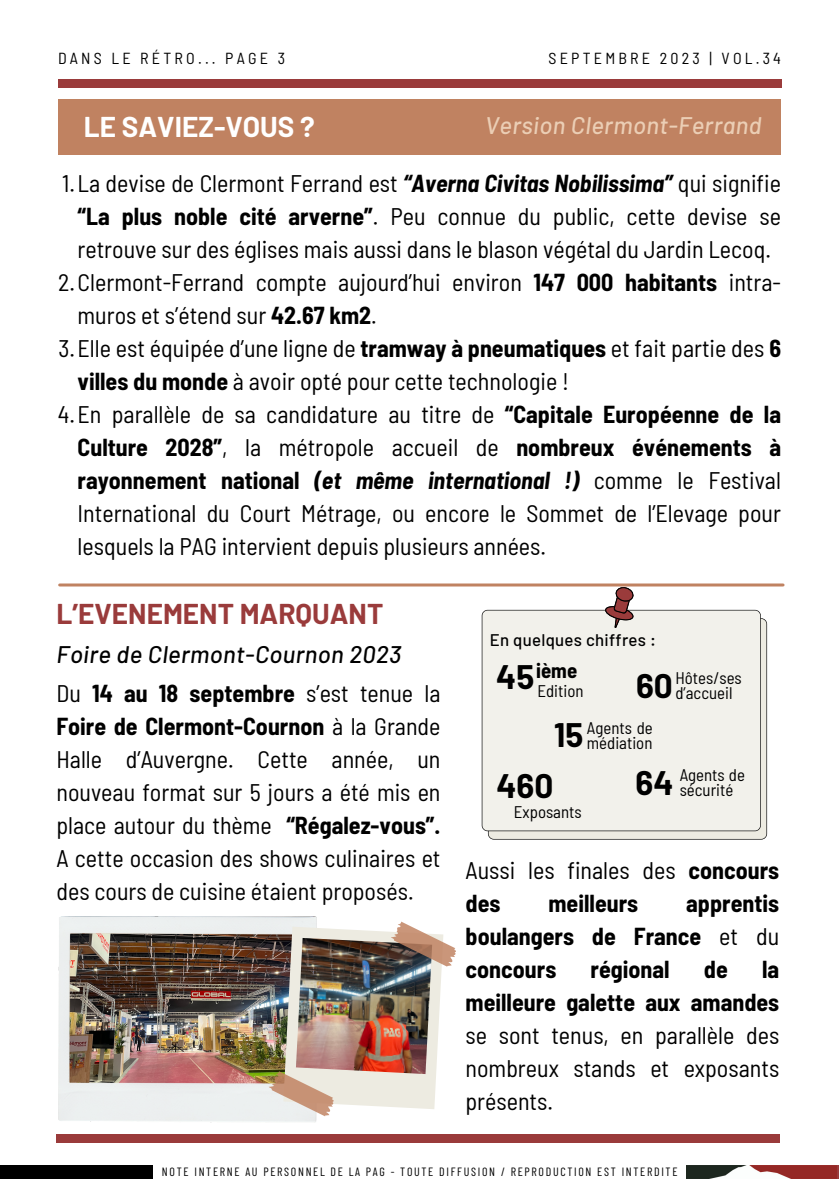
<style>
.page{position:relative;width:839px;height:1191px;background:#fff}
.page>*{position:absolute;margin:0;border:0;box-sizing:border-box;transform-origin:0 0}
.t1{font:700 33.2px "Barlow";color:#000}
.t2{font:700 28px "Barlow";color:#9a3b3b}
.t3{font:700 28px "Barlow";color:#fff}
.t4{font:semi-condensed 24px/33px "Barlow";color:#000;text-align:justify}
.t5{font:700 semi-condensed 24px/33px "Barlow";color:#000;text-align:justify}
.t6{font:italic 500 24px "Barlow";letter-spacing:.015em;color:#000}
.t7{font:italic 500 24px "Barlow";letter-spacing:.015em;color:#ebceb5}
.t8{font:700 semi-condensed 20.8px "Barlow";color:#000}
.t9{font:semi-condensed 16.8px/15.4px "Barlow";color:#000}
.t10{font:500 16.8px "Barlow";letter-spacing:.015em;color:#000}
.t11{font:semi-condensed 16px "Barlow";letter-spacing:.2em;color:#000}
.t12{font:12px "Barlow Condensed";letter-spacing:.14em;color:#000}
.s1{font-weight:700;font-style:italic}
.s2{font-weight:700}
.s3{font-weight:400}
</style>
<div class="page">
<div style="left:58px;top:80px;width:723px;height:7px;background:#9a3b3b"></div>
<div style="left:791px;top:1165px;width:47px;height:14px;background:#952825"></div>
<img style="left:686px;top:1165px;width:105px;height:14px">
<div style="left:0;top:1165px;width:153px;height:14px;background:#000"></div>
<hr style="left:60px;top:584px;width:723px;height:3px;background:#c08261">
<img style="left:59px;top:917px;width:258px;height:205px">
<img style="left:269px;top:922px;width:187px;height:194px">
<svg style="left:488px;top:618px;width:279px;height:222px;background:#cfcec5"></svg>
<div style="left:481px;top:610px;width:279px;height:221px;background:#f2f1eb"></div>
<svg style="left:604px;top:586px;width:30px;height:42px"></svg>
<div style="left:56px;top:1135px;width:723px;height:7px;background:#9a3b3b"></div>
<div style="left:59px;top:99px;width:722px;height:56px;background:#c08261"></div>
<p class="t11" style="left:58px;top:48px;width:228px">DANS LE RÉTRO... PAGE 3</p>
<p class="t11" style="left:548px;top:48px;width:234px">SEPTEMBRE 2023 | VOL.34</p>
<p class="t3" style="left:84px;top:109px;width:232px">LE SAVIEZ-VOUS ?</p>
<p class="t7" style="left:485px;top:110px;width:278px">Version Clermont-Ferrand</p>
<p class="t4" style="left:78px;top:166px;width:705px;text-indent:-15px">1.La devise de Clermont Ferrand est <span class="s1">“Averna Civitas Nobilissima”</span> qui signifie <span class="s2">“La plus noble cité arverne”</span>. Peu connue du public, cette devise se retrouve sur des églises mais aussi dans le blason végétal du Jardin Lecoq.</p>
<p class="t4" style="left:78px;top:265px;width:705px;text-indent:-19px">2.Clermont-Ferrand compte aujourd’hui environ <span class="s2">147 000 habitants</span> intra&shy;muros et s’étend sur <span class="s2">42.67 km2</span>.</p>
<p class="t4" style="left:78px;top:331px;width:705px;text-indent:-19px">3.Elle est équipée d’une ligne de <span class="s2">tramway à pneumatiques</span> et fait partie des <span class="s2">6 villes du monde</span> à avoir opté pour cette technologie !</p>
<p class="t4" style="left:78px;top:397px;width:705px;text-indent:-20px">4.En parallèle de sa candidature au titre de <span class="s2">“Capitale Européenne de la Culture 2028”</span>, la métropole accueil de <span class="s2">nombreux événements à rayonnement national</span> <span class="s1">(et même international !)</span> comme le Festival International du Court Métrage, ou encore le Sommet de l’Elevage pour lesquels la PAG intervient depuis plusieurs années.</p>
<p class="t2" style="left:56px;top:596px;width:328px">L’EVENEMENT MARQUANT</p>
<p class="t6" style="left:56px;top:639px;width:346px">Foire de Clermont-Cournon 2023</p>
<p class="t4" style="left:56px;top:676px;width:385px">Du <span class="s2">14 au 18 septembre</span> s’est tenue la <span class="s2">Foire de Clermont-Cournon</span> à la Grande Halle d’Auvergne. Cette année, un nouveau format sur 5 jours a été mis en place autour du thème <span class="s2">“Régalez-vous”.<br></span>A cette occasion des shows culinaires et des cours de cuisine étaient proposés.</p>
<p class="t10" style="left:489px;top:629px;width:168px">En quelques chiffres :</p>
<p class="t8" style="left:536px;top:657px;width:42px">ième</p>
<p class="t1" style="left:496px;top:656px;width:40px">45</p>
<p class="t9" style="left:537px;top:683px;width:48px">Edition</p>
<p class="t1" style="left:636px;top:665px;width:38px">60</p>
<p class="t9" style="left:675px;top:669px;width:68px">Hôtes/ses d’accueil</p>
<p class="t1" style="left:554px;top:713px;width:31px">15</p>
<p class="t9" style="left:587px;top:719px;width:67px">Agents de médiation</p>
<p class="t1" style="left:496px;top:765px;width:58px">460</p>
<p class="t9" style="left:514px;top:804px;width:69px">Exposants</p>
<p class="t1" style="left:635px;top:762px;width:39px">64</p>
<p class="t9" style="left:679px;top:766px;width:67px">Agents de sécurité</p>
<p class="t4" style="left:465px;top:853px;width:315px">Aussi les finales des <span class="s2">concours des</span></p>
<p class="t5" style="left:465px;top:886px;width:315px;text-indent:221px">apprentis boulangers de France <span class="s3">et du </span>concours</p>
<p class="t5" style="left:548px;top:886px;width:91px">meilleurs</p>
<p class="t5" style="left:590px;top:952px;width:81px">régional</p>
<p class="t5" style="left:704px;top:952px;width:25px">de</p>
<p class="t4" style="left:465px;top:952px;width:315px;text-indent:296px"><span class="s2">la meilleure galette aux amandes </span>se sont tenus, en parallèle des nombreux stands et exposants présents.</p>
<p class="t12" style="left:162px;top:1164px;width:517px">NOTE INTERNE AU PERSONNEL DE LA PAG - TOUTE DIFFUSION / REPRODUCTION EST INTERDITE</p>
</div>
